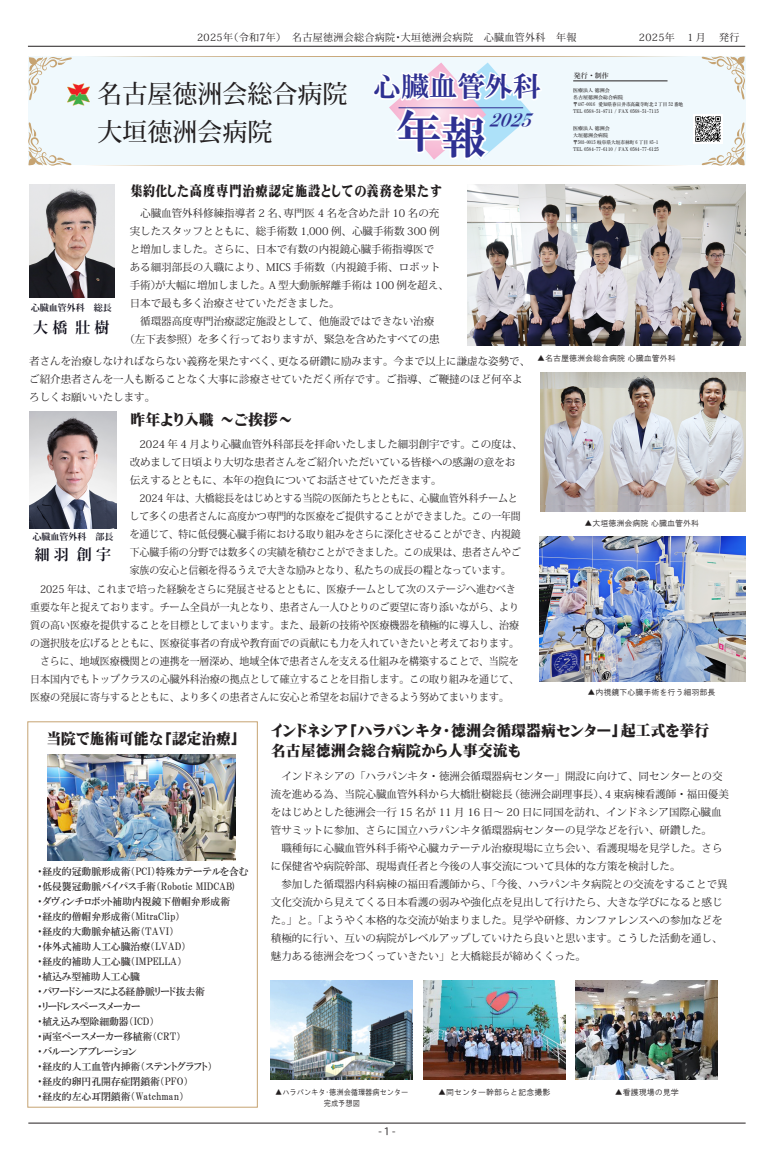
<style>
.page{position:relative;width:774px;height:1151px;background:#fff}
.page>*{position:absolute;margin:0;border:0;box-sizing:border-box;transform-origin:0 0}
.t1{font:45px "HGP Mincho E";color:#2e3092}
.t2{font:28px "HGP Mincho E";color:#2e3092}
.t3{font:500 25px/38px "Koz Min Pro";color:#231f20}
.t4{font:italic 16.4px "A Bajimin koheb";color:#2e3092}
.t5{font:15px/20px "Mingti EGP Ultra SJIS";color:#231f20}
.t6{font:700 15px "Koz Min Pro";color:#100f1c}
.t7{font:14px "Mingti EGP Ultra SJIS";letter-spacing:.065em;color:#231f20;scale:.88 1}
.t8{font:10.5px/18px "Koz Min Pro";color:#231f20}
.t9{font:10.5px "Koz Min Pro";color:#231f20;scale:.95 1}
.t10{font:10px/15px "HGP Mincho B";color:#231f20}
.t11{font:10px "Koz Min Pro";letter-spacing:.035em;color:#231f20}
.t12{font:10px "Koz Go Pro";color:#231f20}
.t13{font:700 9px "Koz Min Pro";color:#100f1c}
.t14{font:8px "HGS Gothic M";color:#231f20}
.t15{font:8px/11px "HGS Gothic M";color:#231f20;text-align:center;scale:.9 1}
.t16{font:7px "HGP Mincho B";color:#231f20}
.t17{font:5px/7px "HGP Mincho B";color:#231f20}
</style>
<div class="page">
<div style="left:28px;top:56px;width:717px;height:109px;background:#f0f9fd"></div>
<img style="left:467px;top:184px;width:278px;height:161px">
<img style="left:271px;top:980px;width:142px;height:99px">
<img style="left:423px;top:980px;width:142px;height:99px">
<img style="left:576px;top:980px;width:142px;height:99px">
<img style="left:48px;top:755px;width:187px;height:105px">
<div style="left:27px;top:721px;width:231px;height:387px;border:1px solid #c6a372"></div>
<hr style="left:28px;top:1123px;width:718px;height:1px;background:#231f20">
<hr style="left:28px;top:46px;width:717px;height:1px;background:#231f20">
<svg style="left:28px;top:57px;width:44px;height:44px"></svg>
<svg style="left:28px;top:122px;width:44px;height:44px"></svg>
<svg style="left:701px;top:56px;width:45px;height:44px"></svg>
<svg style="left:701px;top:122px;width:45px;height:44px"></svg>
<svg style="left:95px;top:56px;width:582px;height:1px"></svg>
<img style="left:539px;top:536px;width:206px;height:146px">
<svg style="left:84px;top:63px;width:593px;height:103px"></svg>
<hr style="left:398px;top:108px;width:125px;height:1px;background:#2e3092">
<img style="left:68px;top:83px;width:22px;height:22px">
<hr style="left:573px;top:81px;width:94px;height:1px;background:#231f20">
<img style="left:693px;top:114px;width:29px;height:29px">
<img style="left:29px;top:411px;width:88px;height:117px">
<img style="left:540px;top:505px;width:205px;height:7px">
<img style="left:540px;top:372px;width:205px;height:133px">
<img style="left:29px;top:184px;width:85px;height:113px">
<p class="t11" style="left:197px;top:31px;width:381px">2025年（令和7年）　名古屋徳洲会総合病院・大垣徳洲会病院　心臓血管外科　年報</p>
<p class="t11" style="left:639px;top:31px;width:102px">2025年　１月　 発行</p>
<h3 class="t3" style="left:97px;top:74px;width:252px">名古屋徳洲会総合病院大垣徳洲会病院</h3>
<h2 class="t2" style="left:373px;top:72px;width:170px">心臓血管外科</h2>
<h1 class="t1" style="left:396px;top:111px;width:91px">年報</h1>
<h3 class="t4" style="left:489px;top:110px;width:50px">2025</h3>
<p class="t13" style="left:31px;top:301px;width:82px">心臓血管外科　総長</p>
<h3 class="t6" style="left:33px;top:316px;width:78px">大 橋 壯 樹</h3>
<h3 class="t7" style="left:130px;top:184px;width:356px">集約化した高度専門治療認定施設としての義務を果たす</h3>
<p class="t8" style="left:130px;top:204px;width:311px">　心臓血管外科修練指導者 2 名、専門医 4 名を含めた計 10 名の充</p>
<p class="t8" style="left:130px;top:222px;width:311px">実したスタッフとともに、総手術数 1,000 例、心臓手術数 300 例</p>
<p class="t8" style="left:130px;top:240px;width:306px">と増加しました。さらに、日本で有数の内視鏡心臓手術指導医で</p>
<p class="t8" style="left:130px;top:258px;width:312px">ある細羽部長の入職により、MICS 手術数（内視鏡手術、ロボット</p>
<p class="t8" style="left:130px;top:276px;width:321px">手術）が大幅に増加しました。A 型大動脈解離手術は 100 例を超え、</p>
<p class="t8" style="left:130px;top:294px;width:211px">日本で最も多く治療させていただきました。</p>
<p class="t8" style="left:130px;top:312px;width:306px">　循環器高度専門治療認定施設として、他施設ではできない治療</p>
<p class="t8" style="left:124px;top:330px;width:316px">（左下表参照）を多く行っておりますが、緊急を含めたすべての患</p>
<p class="t16" style="left:574px;top:72px;width:36px">発行・制作</p>
<p class="t17" style="left:573px;top:87px;width:111px">医療法人 徳洲会<br>名古屋徳洲会総合病院<br>〒487-0016　愛知県春日井市高蔵寺町北 2 丁目 52 番地<br>TEL 0568-51-8711 / FAX 0568-51-7115</p>
<p class="t17" style="left:573px;top:125px;width:87px">医療法人 徳洲会<br>大垣徳洲会病院<br>〒503-0015 岐阜県大垣市林町 6 丁目 85-1<br>TEL 0584-77-6110 / FAX 0584-77-6125</p>
<p class="t8" style="left:29px;top:352px;width:502px">者さんを治療しなければならない義務を果たすべく、更なる研鑽に励みます。今まで以上に謙虚な姿勢で、ご紹介患者さんを一人も断ることなく大事に診療させていただく所存です。ご指導、ご鞭撻のほど何卒よろしくお願いいたします。</p>
<p class="t13" style="left:32px;top:530px;width:83px">心臓血管外科　部長</p>
<h3 class="t6" style="left:35px;top:544px;width:78px">細 羽 創 宇</h3>
<h3 class="t5" style="left:130px;top:409px;width:164px">昨年より入職 ～ご挨拶～</h3>
<p class="t8" style="left:130px;top:434px;width:394px;text-indent:10px">2024 年 4 月より心臓血管外科部長を拝命いたしました細羽創宇です。この度は、改めまして日頃より大切な患者さんをご紹介いただいている皆様への感謝の意をお伝えするとともに、本年の抱負についてお話させていただきます。<br>　2024 年は、大橋総長をはじめとする当院の医師たちとともに、心臓血管外科チームとして多くの患者さんに高度かつ専門的な医療をご提供することができました。この一年間を通じて、特に低侵襲心臓手術における取り組みをさらに深化させることができ、内視鏡下心臓手術の分野では数多くの実績を積むことができました。この成果は、患者さんやご家族の安心と信頼を得るうえで大きな励みとなり、私たちの成長の糧となっています。</p>
<p class="t9" style="left:40px;top:582px;width:502px">2025 年は、これまで培った経験をさらに発展させるとともに、医療チームとして次のステージへ進むべき</p>
<p class="t9" style="left:30px;top:600px;width:516px">重要な年と捉えております。チーム全員が一丸となり、患者さん一人ひとりのご要望に寄り添いながら、より</p>
<p class="t9" style="left:30px;top:618px;width:516px">質の高い医療を提供することを目標としてまいります。また、最新の技術や医療機器を積極的に導入し、治療</p>
<p class="t9" style="left:30px;top:636px;width:516px">の選択肢を広げるとともに、医療従事者の育成や教育面での貢献にも力を入れていきたいと考えております。</p>
<p class="t9" style="left:40px;top:654px;width:506px">さらに、地域医療機関との連携を一層深め、地域全体で患者さんを支える仕組みを構築することで、当院を</p>
<p class="t9" style="left:30px;top:672px;width:516px">日本国内でもトップクラスの心臓外科治療の拠点として確立することを目指します。この取り組みを通じて、</p>
<p class="t9" style="left:30px;top:690px;width:506px">医療の発展に寄与するとともに、より多くの患者さんに安心と希望をお届けできるよう努めてまいります。</p>
<p class="t14" style="left:537px;top:354px;width:140px">▲名古屋徳洲会総合病院 心臓血管外科</p>
<p class="t14" style="left:584px;top:519px;width:116px">▲大垣徳洲会病院 心臓血管外科</p>
<p class="t14" style="left:588px;top:688px;width:129px">▲内視鏡下心臓手術を行う細羽部長</p>
<h3 class="t5" style="left:46px;top:728px;width:195px">当院で施術可能な「認定治療」</h3>
<p class="t10" style="left:37px;top:864px;width:212px">・経皮的冠動脈形成術（PCI）特殊カテーテルを含む・低侵襲冠動脈バイパス手術（Robotic MIDCAB)<br>・ダヴィンチロボット補助内視鏡下僧帽弁形成術<br>・経皮的僧帽弁形成術（MitraClip）<br>・経皮的大動脈弁植込術（TAVI）<br>・体外式補助人工心臓治療（LVAD）<br>・経皮的補助人工心臓（IMPELLA）<br>・植込み型補助人工心臓<br>・パワードシースによる経静脈リード抜去術<br>・リードレスペースメーカー<br>・植え込み型除細動器（ICD）<br>・両室ペースメーカー移植術（CRT）<br>・バルーンアブレーション<br>・経皮的人工血管内挿術（ステントグラフト）<br>・経皮的卵円孔開存症閉鎖術（PFO）<br>・経皮的左心耳閉鎖術（Watchman）</p>
<h3 class="t5" style="left:271px;top:720px;width:440px">インドネシア「ハラパンキタ・徳洲会循環器病センター」起工式を挙行名古屋徳洲会総合病院から人事交流も</h3>
<p class="t8" style="left:271px;top:767px;width:459px">　インドネシアの「ハラパンキタ・徳洲会循環器病センター」開設に向けて、同センターとの交流を進める為、当院心臓血管外科から大橋壯樹総長（徳洲会副理事長）、４東病棟看護師・福田優美をはじめとした徳洲会一行 15 名が 11 月 16 日～ 20 日に同国を訪れ、インドネシア国際心臓血管サミットに参加、さらに国立ハラパンキタ循環器病センターの見学などを行い、研鑽した。<br>　職種毎に心臓血管外科手術や心臓カテーテル治療現場に立ち会い、看護現場を見学した。さらに保健省や病院幹部、現場責任者と今後の人事交流について具体的な方策を検討した。<br>　参加した循環器内科病棟の福田看護師から、「今後、ハラパンキタ病院との交流をすることで異文化交流から見えてくる日本看護の弱みや強化点を見出して行けたら、大きな学びになると感じた。」と。「ようやく本格的な交流が始まりました。見学や研修、カンファレンスへの参加などを積極的に行い、互いの病院がレベルアップしていけたら良いと思います。こうした活動を通し、魅力ある徳洲会をつくっていきたい」と大橋総長が締めくくった。</p>
<p class="t15" style="left:275px;top:1087px;width:150px">▲ハラパンキタ・徳洲会循環器病センター完成予想図</p>
<p class="t14" style="left:438px;top:1088px;width:113px">▲同センター幹部らと記念撮影</p>
<p class="t12" style="left:379px;top:1125px;width:18px">-１-</p>
<p class="t14" style="left:615px;top:1088px;width:65px">▲看護現場の見学</p>
</div>
